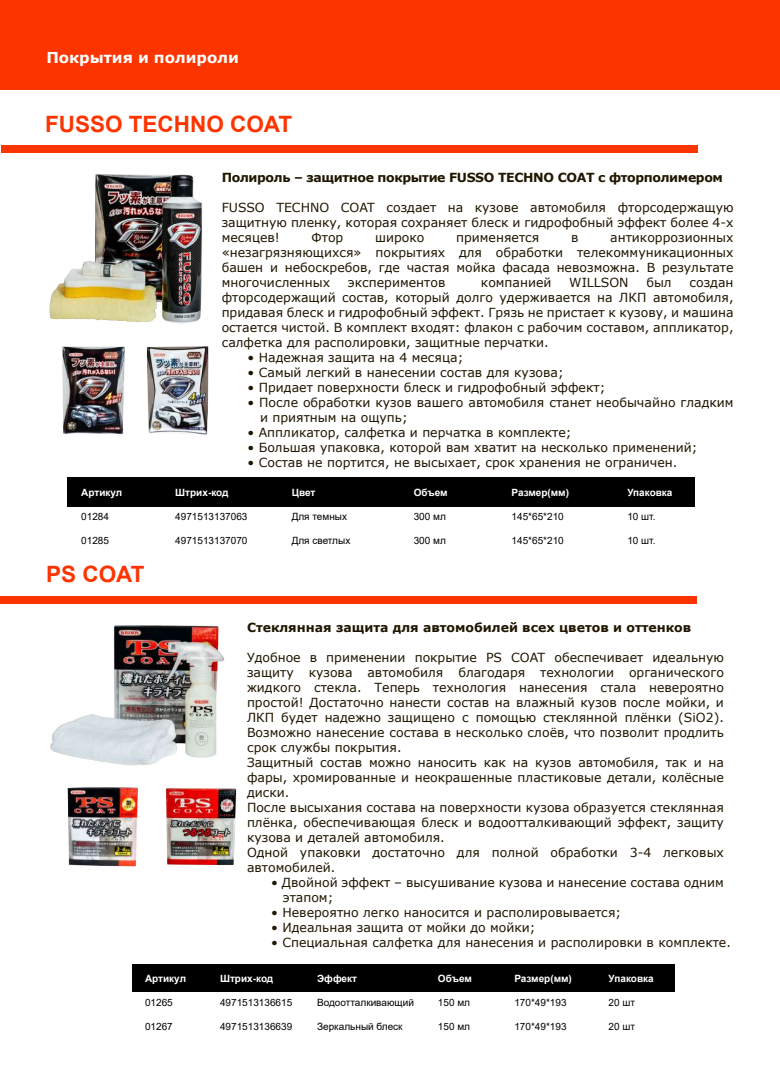
<style>
.page{position:relative;width:780px;height:1088px;background:#fff}
.page>*{position:absolute;margin:0;border:0;box-sizing:border-box;transform-origin:0 0}
.t1{font:700 22.5px "Arial";color:#fc3500}
.t2{font:700 15px "Verdana";color:#fff}
.t3{font:12.5px/15px "Verdana";color:#201600;text-align:justify}
.t4{font:700 12.5px "Verdana";letter-spacing:-.03em;color:#201600}
.t5{font:700 12.5px "Verdana";color:#201600}
.t6{font:10px "Arial";color:#000}
.t7{font:700 10px "Arial";color:#fff}
</style>
<div class="page">
<div style="left:0;top:0;width:780px;height:90px;background:#fc3500"></div>
<div style="left:67px;top:477px;width:627px;height:29px;background:#000"></div>
<div style="left:132px;top:964px;width:542px;height:27px;background:#000"></div>
<img style="left:49px;top:174px;width:153px;height:150px">
<img style="left:62px;top:346px;width:63px;height:88px">
<img style="left:146px;top:346px;width:63px;height:89px">
<img style="left:50px;top:625px;width:175px;height:141px">
<img style="left:166px;top:788px;width:71px;height:78px">
<img style="left:67px;top:787px;width:71px;height:80px">
<div style="left:1px;top:146px;width:696px;height:7px;background:#fc3500"></div>
<div style="left:0;top:596px;width:696px;height:8px;background:#fc3500"></div>
<p class="t2" style="left:46px;top:47px;width:194px">Покрытия и полироли</p>
<h1 class="t1" style="left:45px;top:109px;width:249px">FUSSO TECHNO COAT</h1>
<p class="t7" style="left:81px;top:485px;width:43px">Артикул</p>
<p class="t6" style="left:81px;top:509px;width:29px">01284</p>
<p class="t6" style="left:81px;top:533px;width:29px">01285</p>
<h1 class="t1" style="left:46px;top:558px;width:100px">PS COAT</h1>
<p class="t4" style="left:222px;top:168px;width:502px">Полироль – защитное покрытие FUSSO TECHNO COAT с фторполимером</p>
<p class="t3" style="left:222px;top:200px;width:513px">FUSSO TECHNO COAT создает на кузове автомобиля фторсодержащую защитную пленку, которая сохраняет блеск и гидрофобный эффект более 4-х месяцев!</p>
<p class="t3" style="left:311px;top:230px;width:33px">Фтор</p>
<p class="t3" style="left:375px;top:230px;width:51px">широко</p>
<p class="t3" style="left:456px;top:230px;width:85px">применяется</p>
<p class="t3" style="left:571px;top:230px;width:9px">в</p>
<p class="t3" style="left:222px;top:230px;width:513px;text-indent:388px">антикоррозионных «незагрязняющихся» покрытиях для обработки телекоммуникационных башен и небоскребов, где частая мойка фасада невозможна. В результате многочисленных</p>
<p class="t3" style="left:348px;top:275px;width:99px">экспериментов</p>
<p class="t3" style="left:481px;top:275px;width:72px">компанией</p>
<p class="t3" style="left:569px;top:275px;width:61px">WILLSON</p>
<p class="t3" style="left:646px;top:275px;width:27px">был</p>
<p class="t3" style="left:222px;top:275px;width:513px;text-indent:468px">создан фторсодержащий состав, который долго удерживается на ЛКП автомобиля, придавая блеск и гидрофобный эффект. Грязь не пристает к кузову, и машина остается чистой. В комплект входят: флакон с рабочим составом, аппликатор, салфетка для располировки, защитные перчатки.</p>
<p class="t3" style="left:247px;top:350px;width:217px">• Надежная защита на 4 месяца;</p>
<p class="t3" style="left:247px;top:365px;width:318px">• Самый легкий в нанесении состав для кузова;</p>
<p class="t3" style="left:247px;top:380px;width:359px">• Придает поверхности блеск и гидрофобный эффект;</p>
<p class="t3" style="left:260px;top:395px;width:475px;text-indent:-12px">• После обработки кузов вашего автомобиля станет необычайно гладким и приятным на ощупь;</p>
<p class="t3" style="left:247px;top:425px;width:325px">• Аппликатор, салфетка и перчатка в комплекте;</p>
<p class="t3" style="left:247px;top:440px;width:451px">• Большая упаковка, которой вам хватит на несколько применений;</p>
<p class="t3" style="left:247px;top:455px;width:431px">• Состав не портится, не высыхает, срок хранения не ограничен.</p>
<p class="t7" style="left:175px;top:485px;width:55px">Штрих-код</p>
<p class="t6" style="left:175px;top:509px;width:74px">4971513137063</p>
<p class="t6" style="left:175px;top:533px;width:74px">4971513137070</p>
<p class="t7" style="left:292px;top:485px;width:25px">Цвет</p>
<p class="t6" style="left:292px;top:509px;width:57px">Для темных</p>
<p class="t6" style="left:292px;top:533px;width:60px">Для светлых</p>
<p class="t7" style="left:413px;top:485px;width:35px">Объем</p>
<p class="t6" style="left:413px;top:509px;width:34px">300 мл</p>
<p class="t6" style="left:413px;top:533px;width:34px">300 мл</p>
<p class="t7" style="left:511px;top:485px;width:59px">Размер(мм)</p>
<p class="t6" style="left:511px;top:509px;width:54px">145*65*210</p>
<p class="t6" style="left:511px;top:533px;width:54px">145*65*210</p>
<p class="t7" style="left:627px;top:485px;width:47px">Упаковка</p>
<p class="t6" style="left:627px;top:509px;width:30px">10 шт.</p>
<p class="t6" style="left:627px;top:533px;width:30px">10 шт.</p>
<p class="t5" style="left:247px;top:619px;width:445px">Стеклянная защита для автомобилей всех цветов и оттенков</p>
<p class="t3" style="left:247px;top:650px;width:478px;text-align:left">Удобное в применении покрытие PS COAT обеспечивает идеальную защиту кузова автомобиля благодаря технологии органического жидкого стекла. Теперь технология нанесения стала невероятно простой! Достаточно нанести состав на влажный кузов после мойки, и ЛКП будет надежно защищено с помощью стеклянной плёнки (SiO2).<br>Возможно нанесение состава в несколько слоёв, что позволит продлить срок службы покрытия.<br>Защитный состав можно наносить как на кузов автомобиля, так и на фары, хромированные и неокрашенные пластиковые детали, колёсные диски.<br>После высыхания состава на поверхности кузова образуется стеклянная плёнка, обеспечивающая блеск и водоотталкивающий эффект, защиту кузова и деталей автомобиля.<br>Одной упаковки достаточно для полной обработки 3-4 легковых автомобилей.</p>
<p class="t3" style="left:283px;top:875px;width:442px;text-indent:-12px">• Двойной эффект – высушивание кузова и нанесение состава одним этапом;</p>
<p class="t3" style="left:271px;top:905px;width:351px">• Невероятно легко наносится и располировывается;</p>
<p class="t3" style="left:271px;top:920px;width:266px">• Идеальная защита от мойки до мойки;</p>
<p class="t3" style="left:271px;top:935px;width:461px">• Специальная салфетка для нанесения и располировки в комплекте.</p>
<p class="t7" style="left:145px;top:972px;width:43px">Артикул</p>
<p class="t6" style="left:145px;top:996px;width:29px">01265</p>
<p class="t6" style="left:145px;top:1020px;width:29px">01267</p>
<p class="t7" style="left:220px;top:972px;width:55px">Штрих-код</p>
<p class="t6" style="left:220px;top:996px;width:74px">4971513136615</p>
<p class="t6" style="left:220px;top:1020px;width:74px">4971513136639</p>
<p class="t7" style="left:317px;top:972px;width:41px">Эффект</p>
<p class="t6" style="left:317px;top:996px;width:98px">Водоотталкивающий</p>
<p class="t6" style="left:317px;top:1020px;width:87px">Зеркальный блеск</p>
<p class="t7" style="left:438px;top:972px;width:35px">Объем</p>
<p class="t6" style="left:438px;top:996px;width:34px">150 мл</p>
<p class="t6" style="left:438px;top:1020px;width:34px">150 мл</p>
<p class="t7" style="left:514px;top:972px;width:59px">Размер(мм)</p>
<p class="t6" style="left:514px;top:996px;width:54px">170*49*193</p>
<p class="t6" style="left:514px;top:1020px;width:54px">170*49*193</p>
<p class="t7" style="left:608px;top:972px;width:47px">Упаковка</p>
<p class="t6" style="left:608px;top:996px;width:28px">20 шт</p>
<p class="t6" style="left:608px;top:1020px;width:28px">20 шт</p>
</div>
